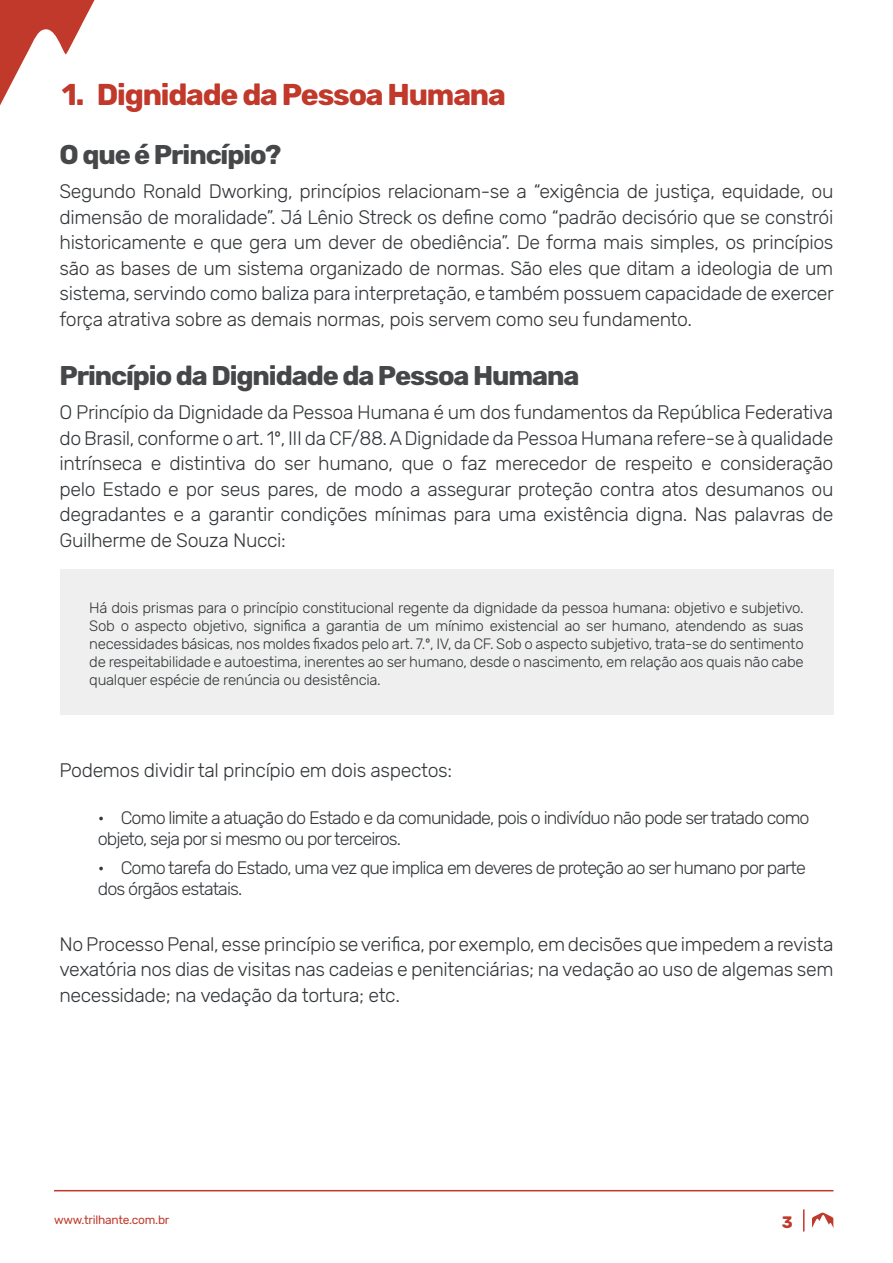
<style>
.page{position:relative;width:893px;height:1263px;background:#fff}
.page>*{position:absolute;margin:0;border:0;box-sizing:border-box;transform-origin:0 0}
.t1{font:700 30px "Rubik";letter-spacing:-.04em;color:#c0392b}
.Título_3{font:700 27px "Rubik";letter-spacing:-.04em;color:#454749}
.Parágrafo_Texto{font:300 19.5px/25.5px "Rubik";letter-spacing:-.02em;color:#33373a;text-align:justify}
.t2{font:300 18px/21px "Rubik";letter-spacing:-.05em;color:#33373a}
.t3{font:700 16.5px "Rubik";color:#c0392b}
.Citação_de_Lei_Artig{font:300 15px/18px "Rubik";letter-spacing:-.02em;color:#33373a;text-align:justify}
.t4{font:12px "Rubik";letter-spacing:-.02em;color:#c0392b}
</style>
<div class="page">
<svg style="left:0;top:0;width:95px;height:105px"></svg>
<svg style="left:803px;top:1209px;width:1px;height:22px"></svg>
<svg style="left:811px;top:1212px;width:23px;height:16px"></svg>
<hr style="left:54px;top:1190px;width:779px;height:1px;background:#c0392b">
<div style="left:60px;top:569px;width:773px;height:145px;background:#eeefee"></div>
<p class="t1" style="left:62px;top:77px;width:446px">1. Dignidade da Pessoa Humana</p>
<p class="Título_3" style="left:60px;top:139px;width:223px">O que é Princípio?</p>
<p class="Parágrafo_Texto" style="left:60px;top:179px;width:776px">Segundo Ronald Dworking, princípios relacionam-se a “exigência de justiça, equidade, ou dimensão de moralidade”. Já Lênio Streck os define como “padrão decisório que se constrói historicamente e que gera um dever de obediência”. De forma mais simples, os princípios são as bases de um sistema organizado de normas. São eles que ditam a ideologia de um sistema, servindo como baliza para interpretação, e também possuem capacidade de exercer força atrativa sobre as demais normas, pois servem como seu fundamento.</p>
<p class="Título_3" style="left:60px;top:360px;width:521px">Princípio da Dignidade da Pessoa Humana</p>
<p class="Parágrafo_Texto" style="left:60px;top:400px;width:775px">O Princípio da Dignidade da Pessoa Humana é um dos fundamentos da República Federativa do Brasil, conforme o art. 1º, III da CF/88. A Dignidade da Pessoa Humana refere-se à qualidade intrínseca e distintiva do ser humano, que o faz merecedor de respeito e consideração pelo Estado e por seus pares, de modo a assegurar proteção contra atos desumanos ou degradantes e a garantir condições mínimas para uma existência digna. Nas palavras de Guilherme de Souza Nucci:</p>
<p class="Citação_de_Lei_Artig" style="left:89px;top:599px;width:716px">Há dois prismas para o princípio constitucional regente da dignidade da pessoa humana: objetivo e subjetivo.<br>Sob o aspecto objetivo, significa a garantia de um mínimo existencial ao ser humano, atendendo as suas necessidades básicas, nos moldes fixados pelo art. 7.º, IV, da CF. Sob o aspecto subjetivo, trata-se do sentimento de respeitabilidade e autoestima, inerentes ao ser humano, desde o nascimento, em relação aos quais não cabe qualquer espécie de renúncia ou desistência.</p>
<p class="Parágrafo_Texto" style="left:60px;top:758px;width:394px">Podemos dividir tal princípio em dois aspectos:</p>
<p class="t2" style="left:98px;top:807px;width:713px">• Como limite a atuação do Estado e da comunidade, pois o indivíduo não pode ser tratado como objeto, seja por si mesmo ou por terceiros.</p>
<p class="t2" style="left:98px;top:858px;width:710px">• Como tarefa do Estado, uma vez que implica em deveres de proteção ao ser humano por parte dos órgãos estatais.</p>
<p class="Parágrafo_Texto" style="left:60px;top:931px;width:775px">No Processo Penal, esse princípio se verifica, por exemplo, em decisões que impedem a revista vexatória nos dias de visitas nas cadeias e penitenciárias; na vedação ao uso de algemas sem necessidade; na vedação da tortura; etc.</p>
<p class="t4" style="left:54px;top:1213px;width:117px">www.trilhante.com.br</p>
<p class="t3" style="left:782px;top:1212px;width:12px">3</p>
</div>
